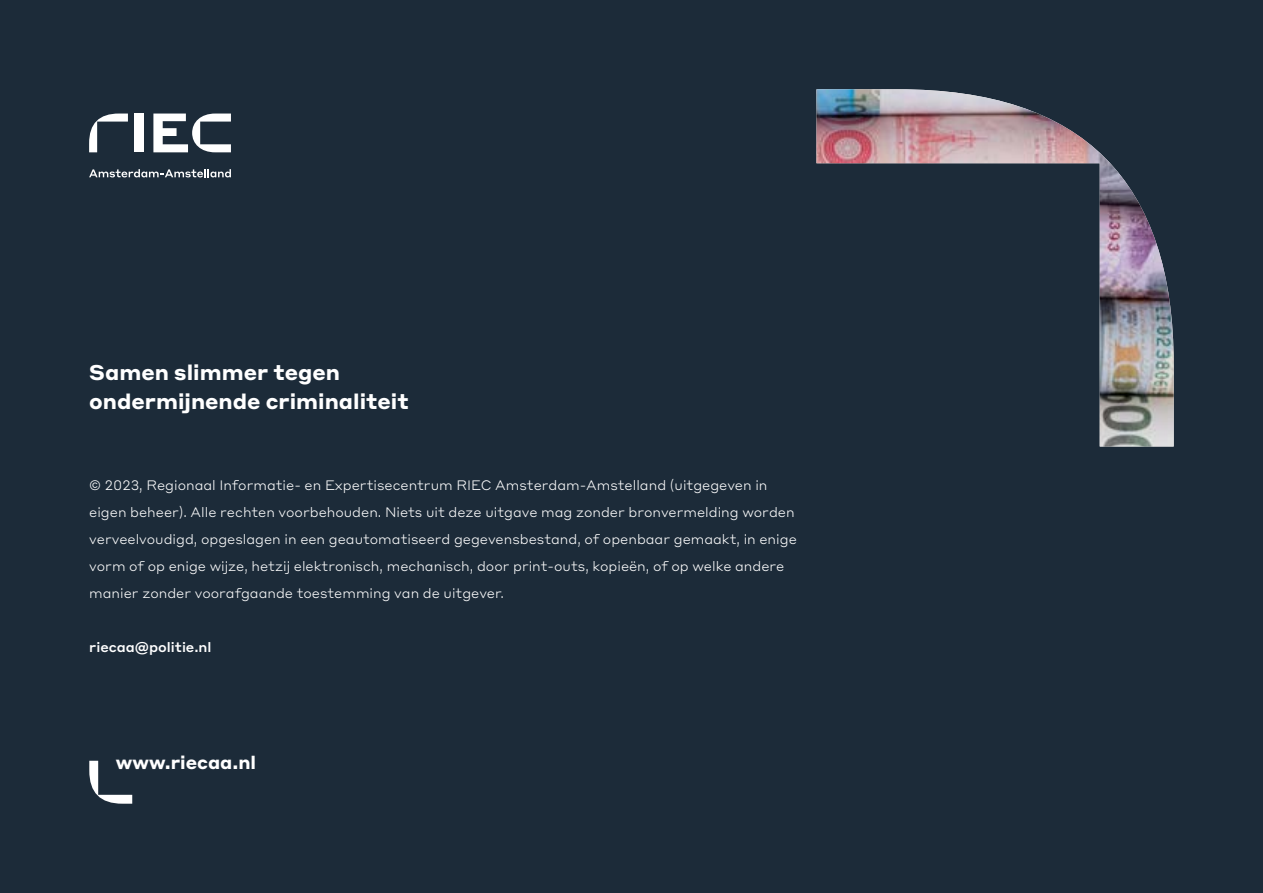
<style>
.page{position:relative;width:1263px;height:893px;background:#1c2b39}
.page>*{position:absolute;margin:0;border:0;box-sizing:border-box;transform-origin:0 0}
.t1{font:700 21px/28.5px "Styrene ALC";color:#fff}
.t2{font:700 18px "Styrene ALC";color:#fff}
.t3{font:300 13.5px/27px "Styrene ALC";color:#fff}
.t4{font:500 13.5px "Styrene ALC";color:#fff}
</style>
<div class="page">
<div style="left:135px;top:114px;width:9px;height:38px;background:#fff"></div>
<svg style="left:89px;top:114px;width:39px;height:38px"></svg>
<svg style="left:153px;top:114px;width:78px;height:38px"></svg>
<svg style="left:89px;top:169px;width:142px;height:8px"></svg>
<svg style="left:89px;top:761px;width:43px;height:43px"></svg>
<img style="left:816px;top:89px;width:358px;height:357px">
<h1 class="t1" style="left:89px;top:357px;width:321px">Samen slimmer tegen ondermijnende criminaliteit</h1>
<p class="t3" style="left:89px;top:470px;width:709px">© 2023, Regionaal Informatie- en Expertisecentrum RIEC Amsterdam-Amstelland (uitgegeven in eigen beheer). Alle rechten voorbehouden. Niets uit deze uitgave mag zonder bronvermelding worden verveelvoudigd, opgeslagen in een geautomatiseerd gegevensbestand, of openbaar gemaakt, in enige vorm of op enige wijze, hetzij elektronisch, mechanisch, door print-outs, kopieën, of op welke andere manier zonder voorafgaande toestemming van de uitgever.</p>
<p class="t4" style="left:89px;top:635px;width:124px">riecaa@politie.nl</p>
<h2 class="t2" style="left:116px;top:747px;width:142px">www.riecaa.nl</h2>
</div>
